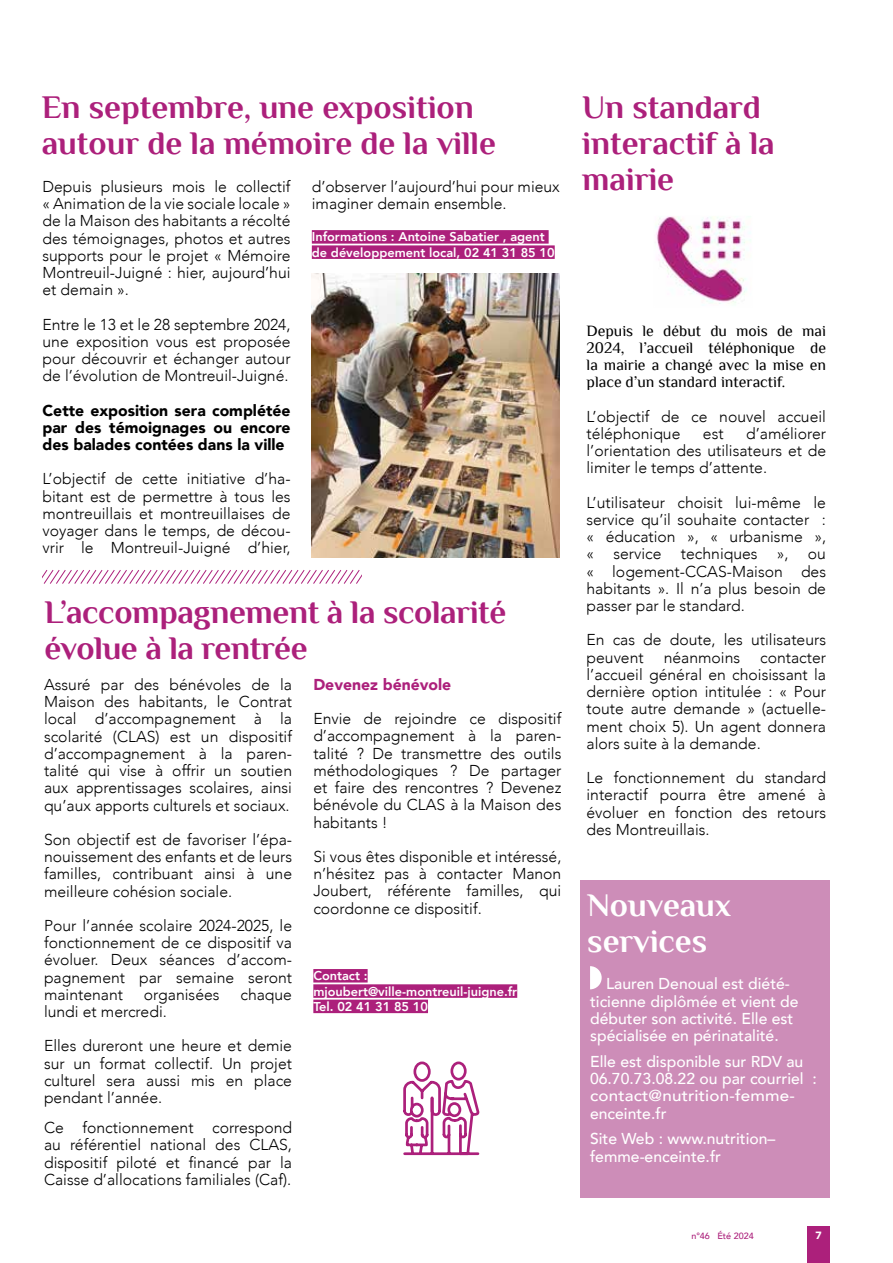
<style>
.page{position:relative;width:893px;height:1263px;background:#fff}
.page>*{position:absolute;margin:0;border:0;box-sizing:border-box;transform-origin:0 0}
.t1{font:700 33px/36px "Philosopher";color:#ac207b}
.t2{font:700 33px/36px "Philosopher";color:#fff}
.t3{font:300 15.75px/17.2px "Avenir";color:#000;text-align:justify}
.t4{font:500 15.75px/17.2px "Avenir";color:#fff}
.t5{font:15.75px/17.2px "Philosopher";color:#000;text-align:justify}
.t6{font:900 15.75px/17.2px "Avenir";color:#000;text-align:justify}
.t7{font:900 15.75px "Avenir";color:#ac207b}
.t8{font:800 12.75px/15.3px "Avenir";color:#fff}
.t9{font:900 10.5px "Avenir";color:#fff}
.t10{font:500 9px "Avenir";color:#ac207b}
</style>
<div class="page">
<svg style="left:43px;top:570px;width:318px;height:14px"></svg>
<div style="left:313px;top:969px;width:55px;height:13px;background:#ac207b"></div>
<div style="left:313px;top:984px;width:204px;height:14px;background:#ac207b"></div>
<div style="left:313px;top:1000px;width:115px;height:13px;background:#ac207b"></div>
<div style="left:580px;top:880px;width:249px;height:318px;background:#cd8db8"></div>
<svg style="left:590px;top:966px;width:12px;height:23px"></svg>
<div style="left:312px;top:230px;width:237px;height:14px;background:#ac207b"></div>
<div style="left:312px;top:245px;width:243px;height:14px;background:#ac207b"></div>
<img style="left:311px;top:273px;width:249px;height:284px">
<img style="left:656px;top:217px;width:94px;height:87px">
<svg style="left:403px;top:1061px;width:77px;height:95px"></svg>
<div style="left:807px;top:1226px;width:23px;height:37px;background:#ac207b"></div>
<h1 class="t1" style="left:582px;top:89px;width:194px">Un standard interactif à la mairie</h1>
<h1 class="t1" style="left:42px;top:89px;width:456px">En septembre, une exposition autour de la mémoire de la ville</h1>
<p class="t3" style="left:43px;top:178px;width:250px">Depuis plusieurs mois le collectif « Animation de la vie sociale locale » de la Maison des habitants a récolté des témoignages, photos et autres supports pour le projet « Mémoire Montreuil-Juigné : hier, aujourd’hui et demain ».</p>
<p class="t3" style="left:43px;top:315px;width:250px">Entre le 13 et le 28 septembre 2024, une exposition vous est proposée pour découvrir et échanger autour de l’évolution de Montreuil-Juigné.</p>
<p class="t6" style="left:43px;top:401px;width:250px">Cette exposition sera complétée par des témoignages ou encore des balades contées dans la ville</p>
<p class="t3" style="left:43px;top:470px;width:250px">L’objectif de cette initiative d’ha&shy;bitant est de permettre à tous les montreuillais et montreuillaises de voyager dans le temps, de décou&shy;vrir le Montreuil-Juigné d’hier,</p>
<p class="t3" style="left:312px;top:178px;width:250px">d’observer l’aujourd’hui pour mieux imaginer demain ensemble.</p>
<p class="t8" style="left:312px;top:229px;width:244px">Informations : Antoine Sabatier , agent de développement local, 02 41 31 85 10</p>
<p class="t5" style="left:586px;top:322px;width:241px">Depuis le début du mois de mai 2024, l’accueil téléphonique de la mairie a changé avec la mise en place d’un standard interactif.</p>
<p class="t3" style="left:586px;top:408px;width:241px">L’objectif de ce nouvel accueil téléphonique</p>
<p class="t3" style="left:586px;top:425px;width:241px;text-indent:160px">d’améliorer l’orientation des utilisateurs et de limiter le temps d’attente.</p>
<p class="t3" style="left:586px;top:494px;width:241px">L’utilisateur choisit lui-même le service qu’il souhaite contacter : « éducation », « urbanisme », « service techniques », ou « logement-CCAS-Maison des habitants ». Il n’a plus besoin de passer par le standard.</p>
<p class="t3" style="left:586px;top:631px;width:241px">En cas de doute, les utilisateurs peuvent</p>
<p class="t3" style="left:703px;top:425px;width:22px">est</p>
<h1 class="t1" style="left:44px;top:594px;width:463px">L’accompagnement à la scolarité évolue à la rentrée</h1>
<p class="t3" style="left:44px;top:676px;width:250px">Assuré par des bénévoles de la Maison des habitants, le Contrat local d’accompagnement à la scolarité (CLAS) est un dispositif d’accompagnement à la paren&shy;talité qui vise à offrir un soutien aux apprentissages scolaires, ainsi qu’aux apports culturels et sociaux.</p>
<p class="t3" style="left:44px;top:831px;width:250px">Son objectif est de favoriser l’épa&shy;nouissement des enfants et de leurs familles, contribuant ainsi à une meilleure cohésion sociale.</p>
<p class="t3" style="left:44px;top:917px;width:250px">Pour l’année scolaire 2024-2025, le fonctionnement de ce dispositif va évoluer. Deux séances d’accom&shy;pagnement par semaine seront maintenant</p>
<p class="t3" style="left:664px;top:649px;width:78px">néanmoins</p>
<p class="t3" style="left:586px;top:649px;width:241px;text-indent:174px">contacter l’accueil général en choisissant la dernière option intitulée : « Pour toute autre demande » (actuelle&shy;ment choix 5). Un agent donnera alors suite à la demande.</p>
<p class="t3" style="left:586px;top:769px;width:241px">Le fonctionnement du standard interactif pourra être amené à évoluer en fonction des retours des Montreuillais.</p>
<p class="t7" style="left:313px;top:671px;width:139px">Devenez bénévole</p>
<p class="t3" style="left:313px;top:710px;width:250px">Envie de rejoindre ce dispositif d’accompagnement à la paren&shy;talité ? De transmettre des outils méthodologiques ? De partager et faire des rencontres ? Devenez bénévole du CLAS à la Maison des habitants !</p>
<p class="t3" style="left:313px;top:848px;width:250px">Si vous êtes disponible et intéressé, n’hésitez pas à contacter Manon Joubert, référente familles, qui coordonne ce dispositif.</p>
<h1 class="t2" style="left:587px;top:887px;width:145px">Nouveaux services</h1>
<p class="t8" style="left:313px;top:968px;width:205px">Contact : mjoubert@ville-montreuil-juigne.fr<br>Tel. 02 41 31 85 10</p>
<p class="t4" style="left:590px;top:974px;width:210px;text-indent:16px">Lauren Denoual est diété&shy;ticienne diplômée et vient de débuter son activité. Elle est spécialisée en périnatalité.</p>
<p class="t4" style="left:590px;top:1052px;width:228px">Elle est disponible sur RDV au<br>06.70.73.08.22 ou par courriel : contact@nutrition-femme&shy;enceinte.fr</p>
<p class="t4" style="left:590px;top:1129px;width:187px">Site Web : www.nutrition– femme-enceinte.fr</p>
<p class="t3" style="left:144px;top:986px;width:77px">organisées</p>
<p class="t3" style="left:240px;top:986px;width:53px">chaque</p>
<p class="t3" style="left:44px;top:995px;width:250px;line-height:34.2px">lundi et mercredi.<br>Elles dureront une heure et demie</p>
<p class="t3" style="left:44px;top:1055px;width:250px">sur un format collectif. Un projet culturel sera aussi mis en place pendant l’année.</p>
<p class="t3" style="left:44px;top:1119px;width:250px">Ce fonctionnement correspond au référentiel national des CLAS, dispositif piloté et financé par la Caisse d’allocations familiales (Caf).</p>
<p class="t10" style="left:691px;top:1228px;width:64px">n°46 Été 2024</p>
<p class="t9" style="left:815px;top:1227px;width:8px">7</p>
</div>
